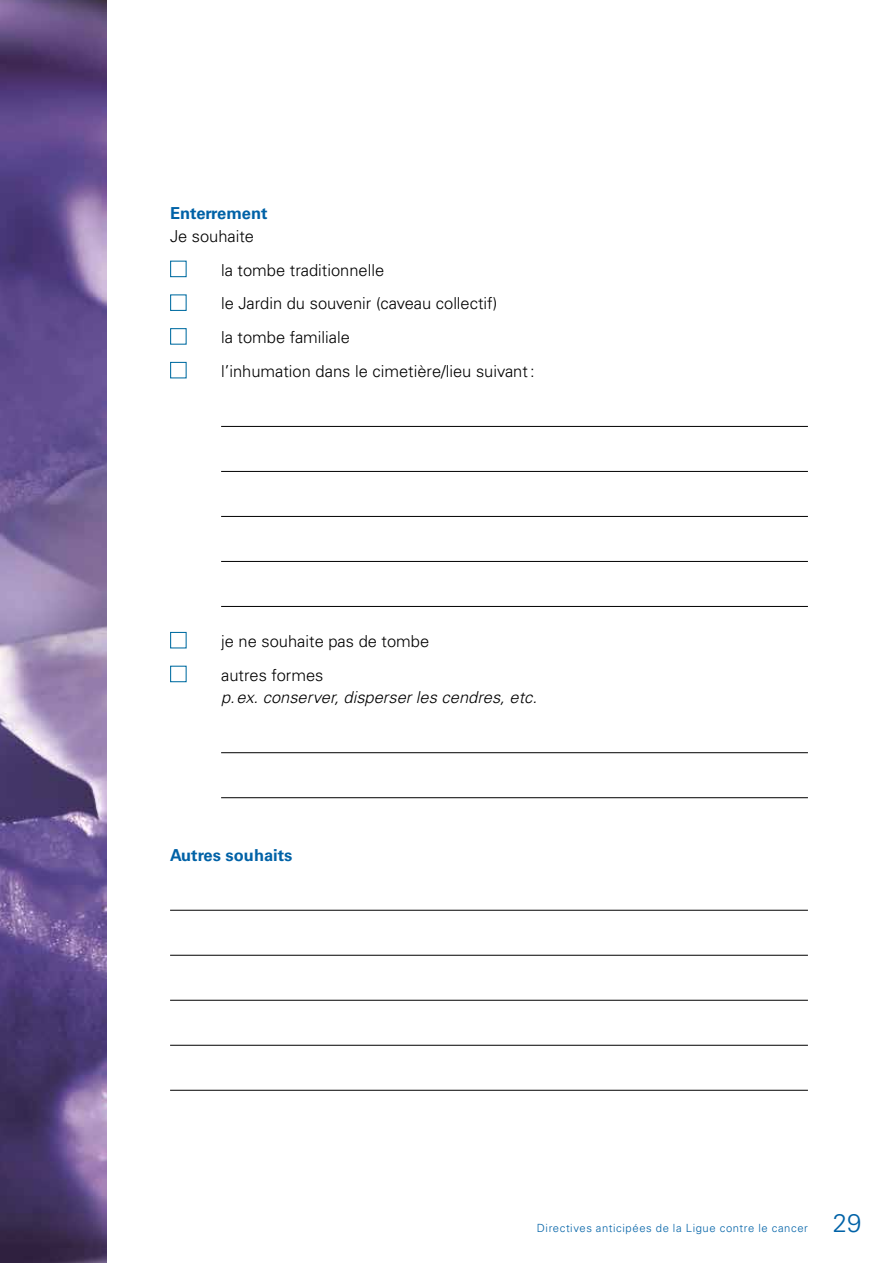
<style>
.page{position:relative;width:893px;height:1263px;background:#fff}
.page>*{position:absolute;margin:0;border:0;box-sizing:border-box;transform-origin:0 0}
.t1{font:300 25.5px "Univers LT Std";color:#0062a7}
.t2{font:300 16.5px/33.8px "Univers LT Std";color:#000}
.t3{font:italic 300 16.5px "Univers LT Std";color:#000}
.t4{font:700 16.5px "Univers LT Std";color:#0062a7}
.t5{font:300 11.25px "Univers LT Std";letter-spacing:.05em;color:#0062a7}
</style>
<div class="page">
<img style="left:0;top:0;width:106px;height:1263px">
<hr style="left:221px;top:426px;width:587px;height:1px;background:#000">
<hr style="left:221px;top:471px;width:587px;height:1px;background:#000">
<hr style="left:221px;top:516px;width:587px;height:1px;background:#000">
<hr style="left:221px;top:561px;width:587px;height:1px;background:#000">
<hr style="left:221px;top:606px;width:587px;height:1px;background:#000">
<hr style="left:221px;top:752px;width:587px;height:1px;background:#000">
<hr style="left:221px;top:797px;width:587px;height:1px;background:#000">
<hr style="left:170px;top:910px;width:638px;height:1px;background:#000">
<hr style="left:170px;top:955px;width:638px;height:1px;background:#000">
<hr style="left:170px;top:1000px;width:638px;height:1px;background:#000">
<hr style="left:170px;top:1045px;width:638px;height:1px;background:#000">
<hr style="left:170px;top:1090px;width:638px;height:1px;background:#000">
<div style="left:170px;top:261px;width:17px;height:16px;border:1px solid #006ca1"></div>
<div style="left:170px;top:294px;width:17px;height:17px;border:1px solid #006ca1"></div>
<div style="left:170px;top:328px;width:17px;height:17px;border:1px solid #006ca1"></div>
<div style="left:170px;top:362px;width:17px;height:16px;border:1px solid #006ca1"></div>
<div style="left:170px;top:632px;width:17px;height:16px;border:1px solid #006ca1"></div>
<div style="left:170px;top:666px;width:17px;height:16px;border:1px solid #006ca1"></div>
<p class="t4" style="left:170px;top:204px;width:99px">Enterrement</p>
<p class="t2" style="left:221px;top:219px;width:315px;text-indent:-51px">Je souhaite<br>la tombe traditionnelle<br>le Jardin du souvenir (caveau collectif)<br>la tombe familiale<br>l’inhumation dans le cimetière/lieu suivant:</p>
<p class="t2" style="left:221px;top:624px;width:210px">je ne souhaite pas de tombe autres formes</p>
<p class="t3" style="left:221px;top:687px;width:317px">p.ex. conserver, disperser les cendres, etc.</p>
<p class="t4" style="left:170px;top:845px;width:124px">Autres souhaits</p>
<p class="t5" style="left:537px;top:1222px;width:273px">Directives anticipées de la Ligue contre le cancer</p>
<h1 class="t1" style="left:833px;top:1208px;width:30px">29</h1>
</div>
